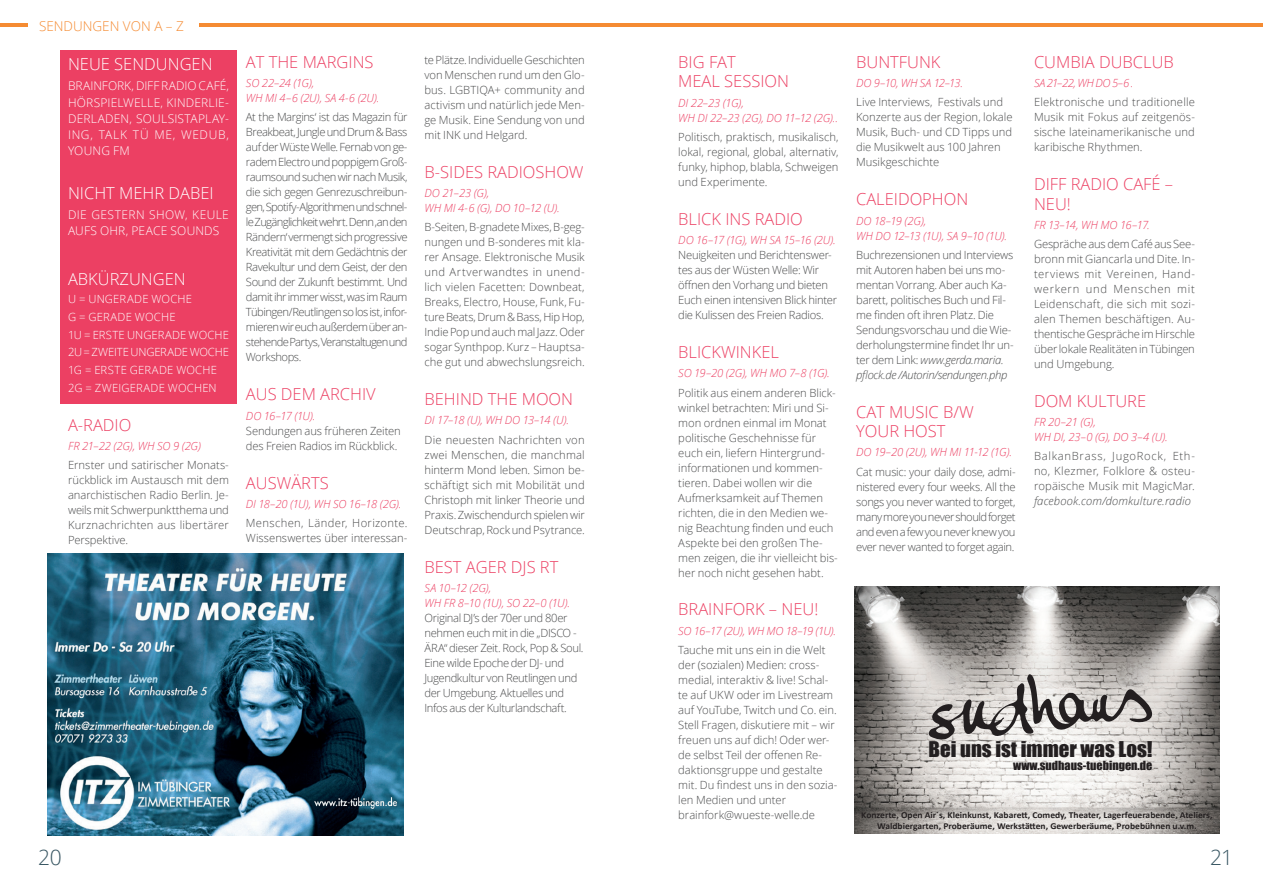
<style>
.page{position:relative;width:1263px;height:893px;background:#fff}
.page>*{position:absolute;margin:0;border:0;box-sizing:border-box;transform-origin:0 0}
.t1{font:300 21px "Open Sans";color:#395763}
.t2{font:19.95px "Impact";color:#231f20;scale:1.05 1}
.t3{font:300 16.5px/19.5px "Open Sans";color:#ec4063}
.t4{font:300 16.5px "Open Sans";color:#fff}
.t5{font:300 13.5px "Open Sans";color:#f58b32}
.t6{font:300 12px/16.2px "Open Sans";letter-spacing:.02em;color:#fff;text-align:justify}
.t7{font:11.55px "Impact";color:#231f20;scale:1.05 1}
.t8{font:300 11.25px/15px "Open Sans";letter-spacing:-.005em;color:#4b4c4d;text-align:justify}
.t9{font:italic 300 11.25px/15px "Open Sans";letter-spacing:-.02em;color:#ec4063}
.t10{font:300 11.25px/15px "Open Sans";letter-spacing:-.035em;color:#4b4c4d}
.t11{font:300 11.25px/15px "Open Sans";letter-spacing:-.025em;color:#4b4c4d}
.t12{font:300 11.25px/17.7px "Open Sans";letter-spacing:.015em;color:#fff}
.t13{font:italic 300 11.25px "Open Sans";letter-spacing:-.065em;color:#ec4063}
.t14{font:italic 300 11.25px/15px "Open Sans";letter-spacing:-.06em;color:#ec4063}
.t15{font:italic 300 11.25px "Open Sans";letter-spacing:.015em;color:#4b4c4d}
.t16{font:italic 300 11.25px "Open Sans";letter-spacing:-.07em;color:#ec4063}
.t17{font:italic 300 11.25px "Open Sans";letter-spacing:-.075em;color:#ec4063}
.t18{font:italic 300 11.25px "Open Sans";letter-spacing:-.04em;color:#ec4063}
.t19{font:700 9.15px/10.9px "Calibri";color:#231f20;text-align:center;scale:1.05 1}
.s1{font-style:italic}
</style>
<div class="page">
<img style="left:855px;top:587px;width:364px;height:247px">
<svg style="left:929px;top:674px;width:223px;height:66px;background:#afaca9"></svg>
<img style="left:47px;top:554px;width:356px;height:282px">
<img style="left:314px;top:798px;width:82px;height:10px">
<div style="left:60px;top:50px;width:177px;height:354px;background:#ec4063"></div>
<hr style="left:0;top:23px;width:1263px;height:3px;background:#f58b32">
<div style="left:28px;top:13px;width:171px;height:20px;background:#fff"></div>
<p class="t5" style="left:39px;top:16px;width:146px">SENDUNGEN VON A – Z</p>
<h3 class="t4" style="left:68px;top:53px;width:146px">NEUE SENDUNGEN</h3>
<p class="t6" style="left:68px;top:78px;width:162px">BRAINFORK, DIFF RADIO CAFÉ, HÖRSPIELWELLE, KINDERLIE-DERLADEN, SOULSISTAPLAY-ING, TALK TÜ ME, WEDUB, YOUNG FM</p>
<h3 class="t4" style="left:68px;top:181px;width:147px">NICHT MEHR DABEI</h3>
<p class="t6" style="left:68px;top:206px;width:162px">DIE GESTERN SHOW, KEULE<br>AUFS OHR, PEACE SOUNDS</p>
<h3 class="t4" style="left:68px;top:268px;width:119px">ABKÜRZUNGEN</h3>
<p class="t12" style="left:68px;top:290px;width:162px">U = UNGERADE WOCHE<br>G = GERADE WOCHE<br>1U = ERSTE UNGERADE WOCHE<br>2U = ZWEITE UNGERADE WOCHE<br>1G = ERSTE GERADE WOCHE<br>2G = ZWEIGERADE WOCHEN</p>
<h3 class="t3" style="left:68px;top:415px;width:65px">A-RADIO</h3>
<p class="t9" style="left:68px;top:438px;width:134px">FR 21–22 (2G), WH SO 9 (2G)</p>
<p class="t8" style="left:68px;top:458px;width:162px">Ernster und satirischer Monats&shy;rückblick im Austausch mit dem anarchistischen Radio Berlin. Je&shy;weils mit Schwerpunktthema und Kurznachrichten aus libertärer Perspektive.</p>
<h3 class="t3" style="left:246px;top:52px;width:129px">AT THE MARGINS</h3>
<p class="t9" style="left:246px;top:75px;width:135px">SO 22–24 (1G),<br>WH MI 4–6 (2U), SA 4-6 (2U).</p>
<p class="t8" style="left:246px;top:110px;width:163px">At the Margins‘ ist das Magazin für Breakbeat, Jungle und Drum &amp; Bass auf der Wüste Welle. Fernab von ge&shy;radem Electro und poppigem Groß&shy;raumsound suchen wir nach Musik, die sich gegen Genrezuschreibun&shy;gen,Spotify-Algorithmen und schnel&shy;le Zugänglichkeit wehrt. Denn ‚an den Rändern‘ vermengt sich progressive Kreativität mit dem Gedächtnis der Ravekultur und dem Geist, der den Sound der Zukunft bestimmt. Und damit ihr immer wisst, was im Raum Tübingen/Reutlingen so los ist, infor&shy;mieren wir euch außerdem über an&shy;stehende Partys,Veranstaltugen und Workshops.</p>
<h3 class="t3" style="left:246px;top:384px;width:131px">AUS DEM ARCHIV</h3>
<p class="t9" style="left:246px;top:408px;width:71px">DO 16–17 (1U).</p>
<p class="t8" style="left:246px;top:423px;width:156px">Sendungen aus früheren Zeiten des Freien Radios im Rückblick.</p>
<h3 class="t3" style="left:246px;top:472px;width:84px">AUSWÄRTS</h3>
<p class="t9" style="left:246px;top:496px;width:157px">DI 18–20 (1U), WH SO 16–18 (2G).</p>
<p class="t8" style="left:246px;top:515px;width:163px">Menschen, Länder, Horizonte.<br>Wissenswertes über interessan-</p>
<p class="t8" style="left:424px;top:52px;width:162px">te Plätze. Individuelle Geschichten von Menschen rund um den Glo&shy;bus. LGBTIQA+ community and activism und natürlich jede Men&shy;ge Musik. Eine Sendung von und mit INK und Helgard.</p>
<h3 class="t3" style="left:424px;top:161px;width:161px">B-SIDES RADIOSHOW</h3>
<p class="t9" style="left:424px;top:185px;width:137px">DO 21–23 (G),<br>WH MI 4-6 (G), DO 10–12 (U).</p>
<p class="t8" style="left:424px;top:219px;width:162px">B-Seiten, B-gnadete Mixes, B-geg&shy;nungen und B-sonderes mit kla&shy;rer Ansage. Elektronische Musik und Artverwandtes in unend&shy;lich vielen Facetten: Downbeat, Breaks, Electro, House, Funk, Fu&shy;ture Beats, Drum &amp; Bass, Hip Hop, Indie Pop und auch mal Jazz. Oder sogar Synthpop. Kurz – Hauptsa&shy;che gut und abwechslungsreich.</p>
<h3 class="t3" style="left:424px;top:389px;width:150px">BEHIND THE MOON</h3>
<p class="t13" style="left:424px;top:413px;width:146px">DI 17–18 (U), WH DO 13–14 (U).</p>
<p class="t8" style="left:424px;top:432px;width:162px">Die neuesten Nachrichten von zwei Menschen, die manchmal hinterm Mond leben. Simon be&shy;schäftigt sich mit Mobilität und Christoph mit linker Theorie und Praxis. Zwischendurch spielen wir Deutschrap, Rock und Psytrance.</p>
<h3 class="t3" style="left:424px;top:556px;width:135px">BEST AGER DJS RT</h3>
<p class="t9" style="left:424px;top:580px;width:147px">SA 10–12 (2G),<br>WH FR 8–10 (1U), SO 22–0 (1U).</p>
<p class="t10" style="left:424px;top:610px;width:161px">Original DJ’s der 70er und 80er nehmen euch mit in die „DISCO -<br>ÄRA“ dieser Zeit. Rock, Pop &amp; Soul.<br>Eine wilde Epoche der DJ- und<br>Jugendkultur von Reutlingen und der Umgebung. Aktuelles und<br>Infos aus der Kulturlandschaft.</p>
<h3 class="t3" style="left:678px;top:52px;width:112px">BIG FAT<br>MEAL SESSION</h3>
<p class="t9" style="left:678px;top:95px;width:161px">DI 22–23 (1G),<br>WH DI 22–23 (2G), DO 11–12 (2G)..</p>
<p class="t8" style="left:678px;top:129px;width:162px">Politisch, praktisch, musikalisch, lokal, regional, global, alternativ, funky, hiphop, blabla, Schweigen und Experimente.</p>
<h3 class="t3" style="left:678px;top:209px;width:126px">BLICK INS RADIO</h3>
<p class="t16" style="left:678px;top:232px;width:159px">DO 16–17 (1G), WH SA 15–16 (2U).</p>
<p class="t11" style="left:678px;top:247px;width:160px">Neuigkeiten und Berichtenswer&shy;tes aus der Wüsten Welle: Wir öffnen den Vorhang und bieten<br>Euch einen intensiven Blick hinter die Kulissen des Freien Radios.</p>
<h3 class="t3" style="left:678px;top:342px;width:102px">BLICKWINKEL</h3>
<p class="t9" style="left:678px;top:365px;width:153px">SO 19–20 (2G), WH MO 7–8 (1G).</p>
<p class="t8" style="left:678px;top:385px;width:161px;text-align:left">Politik aus einem anderen Blick&shy;winkel betrachten: Miri und Si&shy;mon ordnen einmal im Monat politische Geschehnisse für euch ein, liefern Hintergrund&shy;informationen und kommen&shy;tieren. Dabei wollen wir die<br>Aufmerksamkeit auf Themen richten, die in den Medien we&shy;nig Beachtung finden und euch<br>Aspekte bei den großen The&shy;men zeigen, die ihr vielleicht bis&shy;her noch nicht gesehen habt.</p>
<h3 class="t3" style="left:678px;top:599px;width:142px">BRAINFORK – NEU!</h3>
<p class="t17" style="left:678px;top:623px;width:159px">SO 16–17 (2U), WH MO 18–19 (1U).</p>
<p class="t8" style="left:678px;top:642px;width:161px;text-align:left">Tauche mit uns ein in die Welt der (sozialen) Medien: cross&shy;medial, interaktiv &amp; live! Schal&shy;te auf UKW oder im Livestream auf YouTube, Twitch und Co. ein.<br>Stell Fragen, diskutiere mit – wir freuen uns auf dich! Oder wer&shy;de selbst Teil der offenen Re&shy;daktionsgruppe und gestalte mit. Du findest uns in den sozia&shy;len Medien und unter brainfork@wueste-welle.de</p>
<h3 class="t3" style="left:856px;top:52px;width:86px">BUNTFUNK</h3>
<p class="t18" style="left:856px;top:75px;width:108px">DO 9–10, WH SA 12–13.</p>
<p class="t8" style="left:856px;top:95px;width:158px;text-align:left">Live Interviews, Festivals und<br>Konzerte aus der Region, lokale<br>Musik, Buch- und CD Tipps und die Musikwelt aus 100 Jahren<br>Musikgeschichte</p>
<h3 class="t3" style="left:856px;top:189px;width:114px">CALEIDOPHON</h3>
<p class="t14" style="left:856px;top:213px;width:153px">DO 18–19 (2G),<br>WH DO 12–13 (1U), SA 9–10 (1U).</p>
<p class="t8" style="left:856px;top:247px;width:159px;text-align:left">Buchrezensionen und Interviews mit Autoren haben bei uns mo&shy;mentan Vorrang. Aber auch Ka&shy;barett, politisches Buch und Fil&shy;me finden oft ihren Platz. Die<br>Sendungsvorschau und die Wie&shy;derholungstermine findet Ihr un&shy;ter dem Link: <span class="s1">www.gerda.maria. pflock.de /Autorin/sendungen.php</span></p>
<h3 class="t3" style="left:856px;top:401px;width:119px">CAT MUSIC B/W<br>YOUR HOST</h3>
<p class="t9" style="left:856px;top:444px;width:157px">DO 19–20 (2U), WH MI 11-12 (1G).</p>
<p class="t8" style="left:856px;top:464px;width:161px">Cat music: your daily dose, admi&shy;nistered every four weeks. All the songs you never wanted to forget, many more you never should forget and even a few you never knew you ever never wanted to forget again.</p>
<h3 class="t3" style="left:1034px;top:52px;width:141px">CUMBIA DUBCLUB</h3>
<p class="t9" style="left:1034px;top:75px;width:101px">SA 21–22, WH DO 5–6 .</p>
<p class="t8" style="left:1034px;top:95px;width:162px">Elektronische und traditionelle Musik mit Fokus auf zeitgenös&shy;sische lateinamerikanische und karibische Rhythmen.</p>
<h3 class="t3" style="left:1034px;top:174px;width:141px">DIFF RADIO CAFÉ –<br>NEU!</h3>
<p class="t13" style="left:1034px;top:217px;width:117px">FR 13–14, WH MO 16–17.</p>
<p class="t8" style="left:1034px;top:236px;width:162px">Gespräche aus dem Café aus See&shy;bronn mit Giancarla und Dite. In&shy;terviews mit Vereinen, Hand&shy;werkern und Menschen mit Leidenschaft, die sich mit sozi&shy;alen Themen beschäftigen. Au&shy;thentische Gespräche im Hirschle über lokale Realitäten in Tübingen und Umgebung.</p>
<h3 class="t3" style="left:1034px;top:391px;width:114px">DOM KULTURE</h3>
<p class="t9" style="left:1034px;top:414px;width:135px">FR 20–21 (G),<br>WH DI, 23–0 (G), DO 3–4 (U).</p>
<p class="t8" style="left:1034px;top:449px;width:162px">BalkanBrass, JugoRock, Eth&shy;no, Klezmer, Folklore &amp; osteu&shy;ropäische Musik mit MagicMar.</p>
<p class="t15" style="left:1034px;top:494px;width:158px">facebook.com/domkulture.radio</p>
<h2 class="t2" style="left:928px;top:734px;width:215px">Bei uns ist immer was Los!</h2>
<p class="t7" style="left:1013px;top:757px;width:134px">www.sudhaus-tuebingen.de</p>
<p class="t19" style="left:861px;top:810px;width:336px">Konzerte, Open Air´s, Kleinkunst, Kabarett, Comedy, Theater, Lagerfeuerabende, Ateliers,<br>Waldbiergarten, Proberäume, Werkstätten, Gewerberäume, Probebühnen u.v.m.</p>
<h1 class="t1" style="left:38px;top:843px;width:25px">20</h1>
<h1 class="t1" style="left:1210px;top:843px;width:25px">21</h1>
</div>
